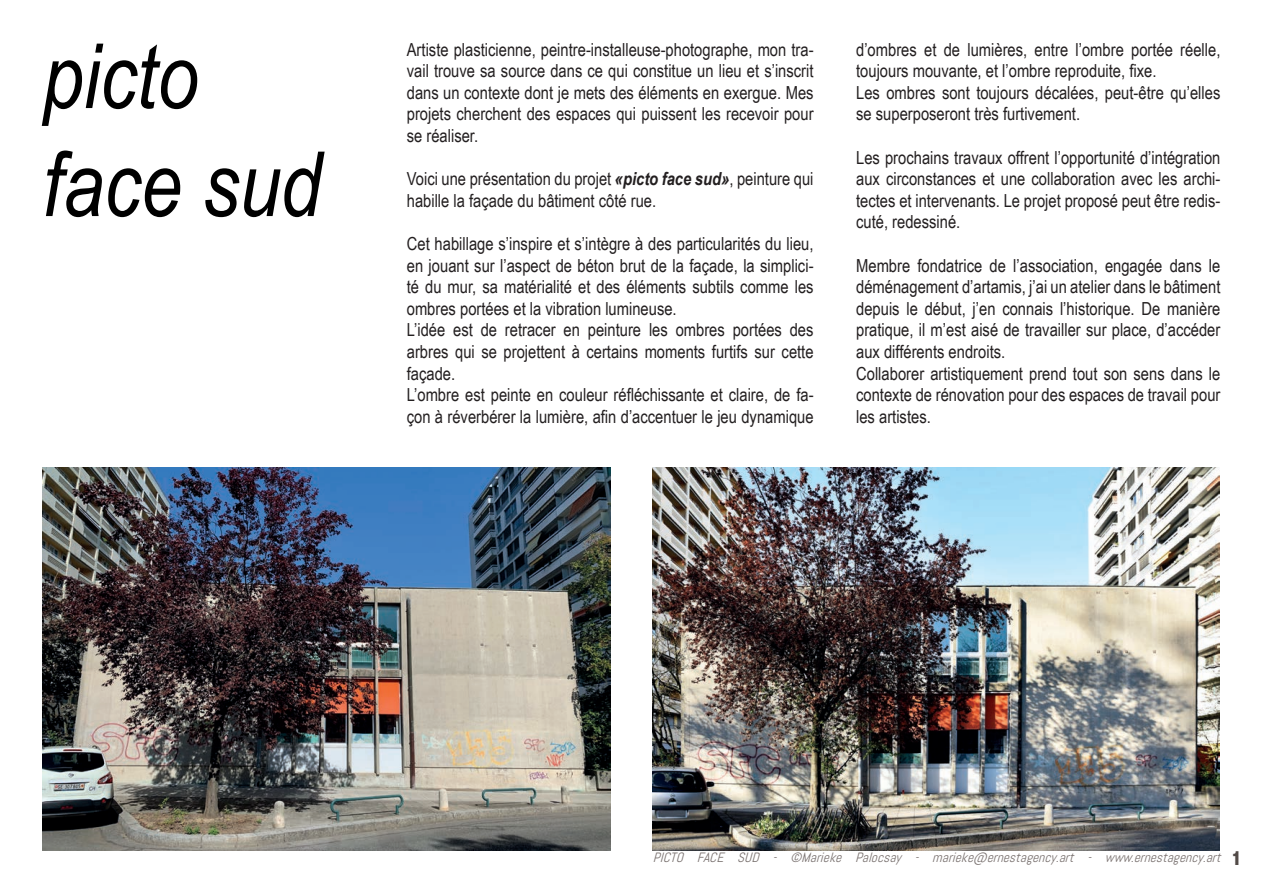
<style>
.page{position:relative;width:1263px;height:893px;background:#fff}
.page>*{position:absolute;margin:0;border:0;box-sizing:border-box;transform-origin:0 0}
.t1{font:italic 90px/108px "Arial Narrow";color:#000}
.t2{font:800 condensed 21px "Abadi";color:#524a47}
.t3{font:18px/21.6px "Arial Narrow";color:#231f20}
.t4{font:italic 13.5px "Abel";color:#79716f}
.s1{font-weight:700;font-style:italic}
</style>
<div class="page">
<img style="left:43px;top:468px;width:567px;height:382px">
<img style="left:653px;top:468px;width:567px;height:382px">
<p class="t3" style="left:407px;top:38px;width:408px;text-align:justify">Artiste plasticienne, peintre-installeuse-photographe, mon tra&shy;vail trouve sa source dans ce qui constitue un lieu et s’inscrit dans un contexte dont je mets des éléments en exergue. Mes projets cherchent des espaces qui puissent les recevoir pour se réaliser.</p>
<p class="t3" style="left:407px;top:167px;width:408px">Voici une présentation du projet <span class="s1">«picto face sud»</span>, peinture qui habille la façade du bâtiment côté rue.</p>
<p class="t3" style="left:407px;top:232px;width:408px">Cet habillage s’inspire et s’intègre à des particularités du lieu, en jouant sur l’aspect de béton brut de la façade, la simplici&shy;té du mur, sa matérialité et des éléments subtils comme les ombres portées et la vibration lumineuse.<br>L’idée est de retracer en peinture les ombres portées des arbres qui se projettent à certains moments furtifs sur cette façade.<br>L’ombre est peinte en couleur réfléchissante et claire, de fa&shy;çon à réverbérer la lumière, afin d’accentuer le jeu dynamique</p>
<h1 class="t1" style="left:43px;top:21px;width:280px">picto face sud</h1>
<p class="t3" style="left:856px;top:38px;width:366px">d’ombres et de lumières, entre l’ombre portée réelle, toujours mouvante, et l’ombre reproduite, fixe.<br>Les ombres sont toujours décalées, peut-être qu’elles se superposeront très furtivement.</p>
<p class="t3" style="left:856px;top:146px;width:366px;text-align:justify">Les prochains travaux offrent l’opportunité d’intégration aux circonstances et une collaboration avec les archi&shy;tectes et intervenants. Le projet proposé peut être redis&shy;cuté, redessiné.</p>
<p class="t3" style="left:856px;top:254px;width:366px">Membre fondatrice de l’association, engagée dans le déménagement d’artamis, j’ai un atelier dans le bâtiment depuis le début, j’en connais l’historique. De manière pratique, il m’est aisé de travailler sur place, d’accéder aux différents endroits.<br>Collaborer artistiquement prend tout son sens dans le contexte de rénovation pour des espaces de travail pour les artistes.</p>
<p class="t4" style="left:653px;top:849px;width:574px">PICTO FACE SUD - ©Marieke Palocsay - marieke@ernestagency.art - www.ernestagency.art</p>
<p class="t2" style="left:1231px;top:846px;width:12px">1</p>
</div>
